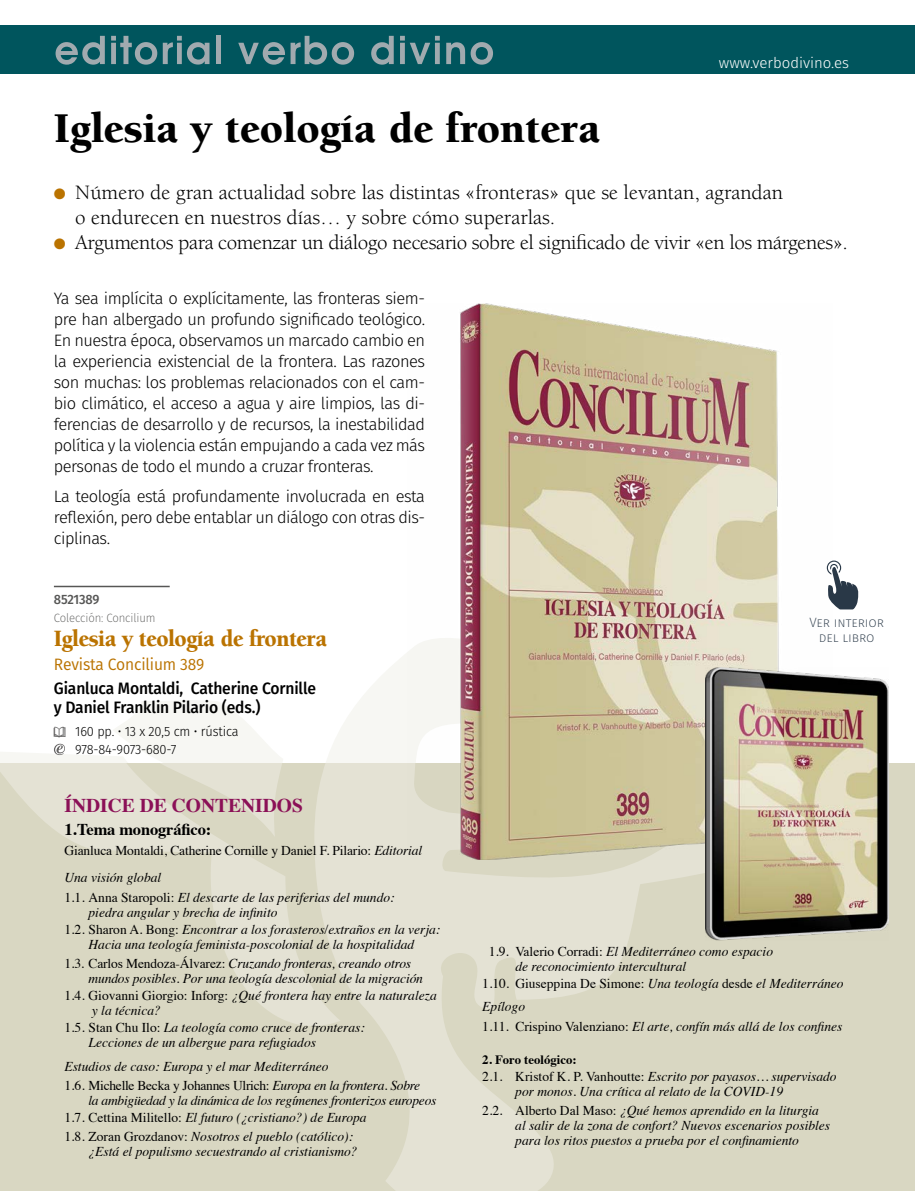
<style>
.page{position:relative;width:915px;height:1191px;background:#fff}
.page>*{position:absolute;margin:0;border:0;box-sizing:border-box;transform-origin:0 0}
.t1{font:900 43.5px "Berkeley Std";color:#000}
.t2{font:900 24px "Berkeley Std";letter-spacing:-.02em;color:#ba7300;scale:.95 1}
.t3{font:21px/25.2px "Berkeley Std";color:#000}
.t4{font:21px "Berkeley Std";letter-spacing:-.02em;color:#000}
.t5{font:700 19.5px "Times";color:#8b1057}
.t6{font:300 16.5px/21px "Fira Sans";letter-spacing:-.03em;color:#000;text-align:justify}
.t7{font:500 16.5px/19.5px "Fira Sans";letter-spacing:-.01em;color:#000;scale:.95 1}
.t8{font:16.5px "Fira Sans";letter-spacing:-.01em;color:#ba7300;scale:.95 1}
.t9{font:700 16.5px "Times";letter-spacing:-.01em;color:#000}
.t10{font:300 15px "Fira Sans";color:#fff}
.t11{font:italic 13.5px/15px "Times";color:#000}
.t12{font:italic 13.5px/17.1px "Times";letter-spacing:-.02em;color:#000}
.t13{font:13.5px/27.8px "Times";letter-spacing:-.01em;color:#000}
.t14{font:300 13.5px/18px "Fira Sans";letter-spacing:-.01em;color:#000;scale:.95 1}
.t15{font:200 13.5px/15px "Fira Sans";color:#293847;text-align:center}
.t16{font:500 13.5px "Fira Sans";letter-spacing:-.015em;color:#575756;scale:.95 1}
.t17{font:700 12.75px "Times";color:#000}
.t18{font:200 12px "Fira Sans";letter-spacing:-.01em;color:#575756;scale:.95 1}
.s1{color:#ba7300}
.s2{font-family:"Communications P03";font-weight:400;font-size:12px;color:#646363}
.s3{font-style:italic}
.s4{font-style:normal}
</style>
<div class="page">
<div style="left:0;top:26px;width:914px;height:48px;background:#00555d"></div>
<svg style="left:56px;top:36px;width:49px;height:29px"></svg>
<svg style="left:111px;top:36px;width:46px;height:29px"></svg>
<svg style="left:163px;top:36px;width:46px;height:29px"></svg>
<div style="left:216px;top:36px;width:5px;height:28px;background:#a1aaaf"></div>
<svg style="left:238px;top:36px;width:116px;height:29px"></svg>
<svg style="left:371px;top:36px;width:22px;height:29px"></svg>
<svg style="left:400px;top:36px;width:39px;height:28px"></svg>
<svg style="left:446px;top:42px;width:47px;height:23px"></svg>
<svg style="left:326px;top:653px;width:81px;height:110px;fill:#f7f7f3"></svg>
<div style="left:0;top:763px;width:914px;height:428px;background:#d9d7c2"></div>
<svg style="left:112px;top:700px;width:171px;height:63px"></svg>
<svg style="left:0;top:763px;width:314px;height:263px"></svg>
<svg style="left:314px;top:763px;width:410px;height:428px"></svg>
<hr style="left:54px;top:586px;width:116px;height:1px;background:#575756">
<svg style="left:54px;top:743px;width:11px;height:12px"></svg>
<img style="left:407px;top:303px;width:372px;height:557px">
<svg style="left:826px;top:560px;width:32px;height:49px"></svg>
<img style="left:705px;top:667px;width:182px;height:273px">
<p class="t10" style="left:718px;top:52px;width:132px">www.verbodivino.es</p>
<h1 class="t1" style="left:54px;top:105px;width:548px">Iglesia y teología de frontera</h1>
<h3 class="t3" style="left:75px;top:180px;width:709px;text-indent:-21px"><span class="s1">●</span> Número de gran actualidad sobre las distintas «fronteras» que se levantan, agrandan o endurecen en nuestros días… y sobre cómo superarlas.</h3>
<h3 class="t4" style="left:54px;top:231px;width:795px"><span class="s1">●</span> Argumentos para comenzar un diálogo necesario sobre el significado de vivir «en los márgenes».</h3>
<p class="t6" style="left:54px;top:288px;width:372px">Ya sea implícita o explícitamente, las fronteras siem&shy;pre han albergado un profundo significado teológico.<br>En nuestra época, observamos un marcado cambio en la experiencia existencial de la frontera. Las razones son muchas: los problemas relacionados con el cam&shy;bio climático, el acceso a agua y aire limpios, las di&shy;ferencias de desarrollo y de recursos, la inestabilidad política y la violencia están empujando a cada vez más personas de todo el mundo a cruzar fronteras.</p>
<p class="t6" style="left:54px;top:485px;width:372px">La teología está profundamente involucrada en esta reflexión, pero debe entablar un diálogo con otras dis&shy;ciplinas.</p>
<p class="t16" style="left:54px;top:589px;width:49px">8521389</p>
<p class="t18" style="left:54px;top:609px;width:108px">Colección: Concilium</p>
<h2 class="t2" style="left:54px;top:626px;width:289px">Iglesia y teología de frontera</h2>
<p class="t8" style="left:54px;top:652px;width:160px">Revista Concilium 389</p>
<p class="t7" style="left:54px;top:677px;width:277px">Gianluca Montaldi, Catherine Cornille y Daniel Franklin Pilario (eds.)</p>
<p class="t14" style="left:75px;top:721px;width:173px;text-indent:-21px"><span class="s2">;</span> 160 pp. • 13 x 20,5 cm • rústica<br>978-84-9073-680-7</p>
<h3 class="t5" style="left:64px;top:787px;width:240px">ÍNDICE DE CONTENIDOS</h3>
<p class="t9" style="left:64px;top:814px;width:148px">1. Tema monográfico:</p>
<p class="t13" style="left:64px;top:835px;width:359px">Gianluca Montaldi, Catherine Cornille y Daniel F. Pilario: <span class="s3">Editorial<br>Una visión global</span></p>
<p class="t11" style="left:88px;top:888px;width:307px;text-indent:-24px"><span class="s4">1.1. Anna Staropoli:</span> El descarte de las periferias del mundo: piedra angular y brecha de infinito</p>
<p class="t11" style="left:64px;top:921px;width:377px;text-align:center"><span class="s4">1.2. Sharon A. Bong:</span> Encontrar a los forasteros/extraños en la verja:<br>Hacia una teología feminista-poscolonial de la hospitalidad</p>
<p class="t11" style="left:88px;top:955px;width:336px;text-indent:-24px"><span class="s4">1.3. Carlos Mendoza-Álvarez:</span> Cruzando fronteras, creando otros mundos posibles. Por una teología descolonial de la migración</p>
<p class="t11" style="left:92px;top:987px;width:346px;text-indent:-27px"><span class="s4">1.4. Giovanni Giorgio: Inforg:</span> ¿Qué frontera hay entre la naturaleza y la técnica?</p>
<p class="t11" style="left:88px;top:1019px;width:278px;text-indent:-24px"><span class="s4">1.5. Stan Chu Ilo:</span> La teología como cruce de fronteras:<br>Lecciones de un albergue para refugiados</p>
<p class="t11" style="left:64px;top:1055px;width:357px;line-height:19.2px">Estudios de caso: Europa y el mar Mediterráneo<br><span class="s4">1.6. Michelle Becka y Johannes Ulrich:</span> Europa en la frontera. Sobre</p>
<p class="t12" style="left:64px;top:1091px;width:373px;text-indent:24px">la ambigüedad y la dinámica de los regímenes fronterizos europeos<br><span class="s4">1.7. Cettina Militello:</span> El futuro (¿cristiano?) de Europa</p>
<p class="t11" style="left:88px;top:1128px;width:270px;text-indent:-24px"><span class="s4">1.8. Zoran Grozdanov:</span> Nosotros el pueblo (católico): ¿Está el populismo secuestrando al cristianismo?</p>
<p class="t15" style="left:809px;top:614px;width:76px">Ver interior del libro</p>
<p class="t11" style="left:515px;top:943px;width:259px;text-indent:-27px"><span class="s4">1.9. Valerio Corradi:</span> El Mediterráneo como espacio de reconocimiento intercultural</p>
<p class="t11" style="left:482px;top:970px;width:363px;line-height:23.5px"><span class="s4">1.10. Giuseppina De Simone:</span> Una teología <span class="s4">desde</span> el Mediterráneo<br>Epílogo</p>
<p class="t11" style="left:482px;top:1017px;width:361px"><span class="s4">1.11. Crispino Valenziano:</span> El arte, confín más allá de los confines</p>
<p class="t17" style="left:482px;top:1047px;width:96px">2. Foro teológico:</p>
<p class="t11" style="left:515px;top:1068px;width:323px;text-indent:-33px"><span class="s4">2.1. Kristof K. P. Vanhoutte:</span> Escrito por payasos… supervisado por monos. Una crítica al relato de la COVID-19</p>
<p class="t11" style="left:515px;top:1102px;width:316px;text-indent:-33px"><span class="s4">2.2. Alberto Dal Maso:</span> ¿Qué hemos aprendido en la liturgia al salir de la zona de confort? Nuevos escenarios posibles para los ritos puestos a prueba por el confinamiento</p>
</div>
